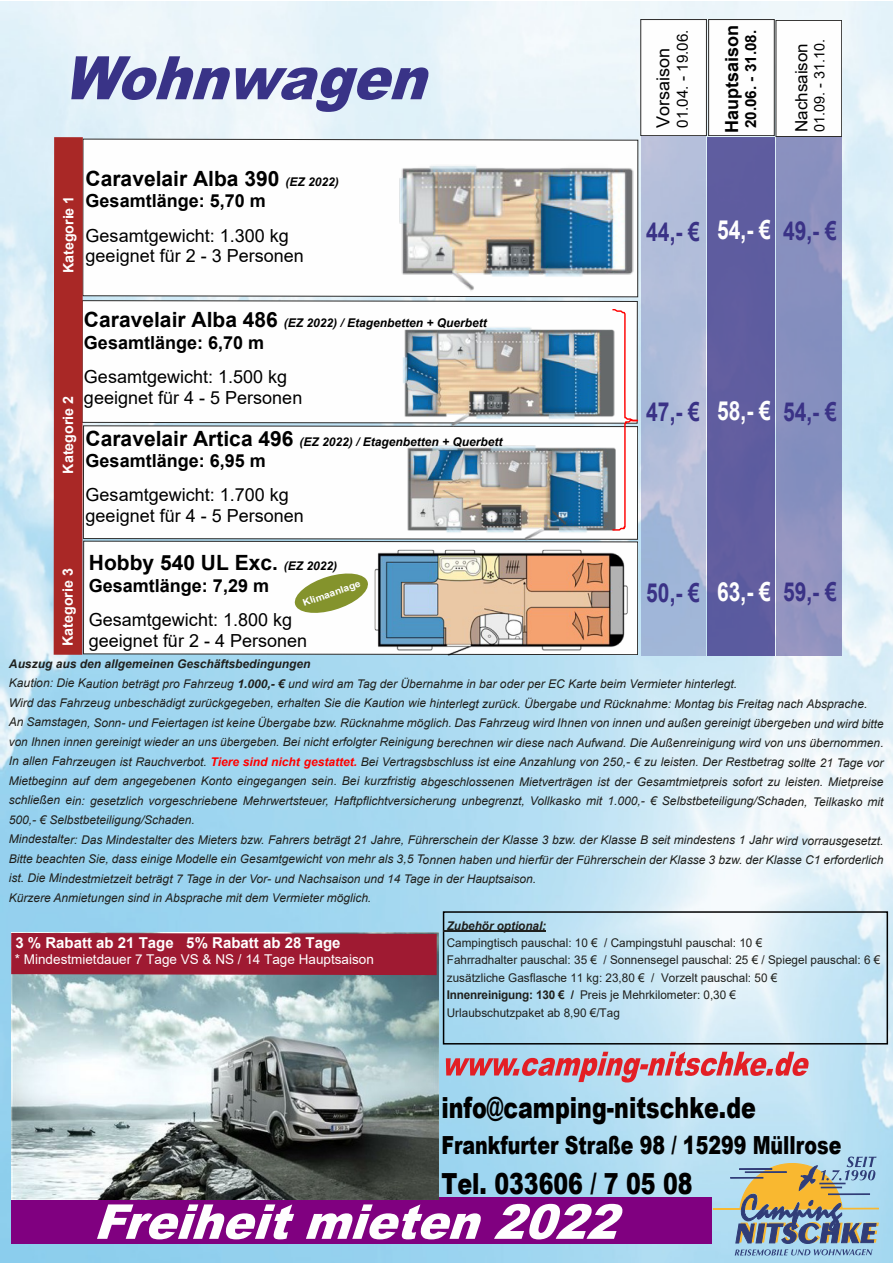
<style>
.page{position:relative;width:893px;height:1263px;background:#fff}
.page>*{position:absolute;margin:0;border:0;box-sizing:border-box;transform-origin:0 0}
.t1{font:900 29.1px "Arial";color:#000;scale:.76 1}
.t2{font:700 26.4px "Arial";color:#fefefe;scale:.8 1}
.t3{font:700 26.25px "Arial";color:#3a3286;scale:.8 1}
.t4{font:900 24.9px "Arial";color:#000;scale:.76 1}
.t5{font:700 21px "Arial";color:#000}
.t6{font:18px/20.7px "Arial";color:#000}
.t7{font:700 18px "Arial";color:#000}
.t8{font:16.95px "Arial";color:#000}
.t9{font:15.3px "Arial";color:#000}
.t10{font:700 15.3px "Arial";color:#000}
.t11{font:700 15px "Arial";color:#fff}
.t12{font:14.4px "Arial";color:#000}
.t13{font:700 14.25px "Arial";color:#fefefe}
.t14{font:13.5px "Arial";color:#fff}
.t15{font:italic 12px/19.5px "Arial";color:#1f201d}
.t16{font:12px/17.4px "Arial";color:#1f201d}
.t17{font:italic 700 12px "Arial";color:#000}
.t18{font:italic 700 12px "Arial";letter-spacing:-.005em;color:#1f201d}
.t19{font:700 9.3px "Arial";color:#fefefe;scale:1.1 1}
.s1{font-style:italic;font-size:12px}
.s2{font-style:normal;font-size:21px}
.s3{font-weight:700}
.s4{font-weight:700;color:#f00}
</style>
<div class="page">
<img style="left:0;top:1px;width:893px;height:1262px">
<div style="left:11px;top:1198px;width:701px;height:46px;background:#800080"></div>
<svg style="left:83px;top:139px;width:255px;height:158px"></svg>
<svg style="left:83px;top:300px;width:304px;height:123px"></svg>
<svg style="left:97px;top:1204px;width:197px;height:35px"></svg>
<svg style="left:306px;top:1204px;width:175px;height:35px"></svg>
<svg style="left:494px;top:1204px;width:129px;height:35px"></svg>
<svg style="left:446px;top:1052px;width:363px;height:30px;background:#c997a5"></svg>
<div style="left:641px;top:136px;width:65px;height:520px;background:#3a3286;opacity:.26"></div>
<div style="left:776px;top:137px;width:66px;height:519px;background:#3a3286;opacity:.5"></div>
<div style="left:707px;top:137px;width:68px;height:518px;background:#5f5d9f"></div>
<div style="left:776px;top:20px;width:66px;height:116px;background:#fefefe"></div>
<div style="left:776px;top:20px;width:66px;height:117px;border:1px solid #2c2b2a"></div>
<div style="left:709px;top:20px;width:65px;height:116px;background:#fefefe"></div>
<div style="left:708px;top:19px;width:66px;height:117px;border:1px solid #2c2b2a"></div>
<div style="left:641px;top:20px;width:65px;height:116px;background:#fefefe"></div>
<div style="left:641px;top:19px;width:66px;height:117px;border:1px solid #2c2b2a"></div>
<svg style="left:83px;top:541px;width:555px;height:114px"></svg>
<svg style="left:71px;top:56px;width:159px;height:44px;background:#8789ba"></svg>
<svg style="left:236px;top:67px;width:193px;height:45px;background:#9295c1"></svg>
<svg style="left:83px;top:426px;width:555px;height:113px"></svg>
<div style="left:443px;top:911px;width:445px;height:133px;border:2px solid #000"></div>
<hr style="left:444px;top:931px;width:102px;height:1px;background:#1f201d">
<img style="left:11px;top:933px;width:427px;height:267px">
<div style="left:11px;top:933px;width:426px;height:42px;background:#9f1a32"></div>
<svg style="left:735px;top:1249px;width:137px;height:6px"></svg>
<svg style="left:713px;top:1156px;width:165px;height:87px;background:#a5ada2"></svg>
<div style="left:54px;top:137px;width:29px;height:518px;background:#a92826"></div>
<img style="left:396px;top:460px;width:233px;height:88px">
<img style="left:387px;top:319px;width:225px;height:141px">
<img style="left:338px;top:112px;width:359px;height:207px">
<img style="left:371px;top:548px;width:274px;height:110px">
<svg style="left:612px;top:310px;width:26px;height:221px"></svg>
<svg style="left:293px;top:571px;width:77px;height:45px"></svg>
<p class="t13" style="left:63px;top:273px;width:79px;rotate:-90deg">Kategorie 1</p>
<h3 class="t5" style="left:86px;top:171px;width:255px">Caravelair Alba 390 <span class="s1">(EZ 2022)</span></h3>
<h3 class="t7" style="left:86px;top:194px;width:182px">Gesamtlänge: 5,70 m</h3>
<h3 class="t6" style="left:86px;top:227px;width:220px">Gesamtgewicht: 1.300 kg geeignet für 2 - 3 Personen</h3>
<p class="t13" style="left:63px;top:474px;width:79px;rotate:-90deg">Kategorie 2</p>
<p class="t17" style="left:84px;top:318px;width:404px"><span class="s2">Caravelair Alba 486</span> (EZ 2022) / Etagenbetten + Querbett</p>
<h3 class="t7" style="left:84px;top:335px;width:182px">Gesamtlänge: 6,70 m</h3>
<h3 class="t6" style="left:84px;top:368px;width:220px">Gesamtgewicht: 1.500 kg geeignet für 4 - 5 Personen</h3>
<p class="t17" style="left:86px;top:437px;width:419px"><span class="s2">Caravelair Artica 496</span> (EZ 2022) / Etagenbetten + Querbett</p>
<h3 class="t7" style="left:86px;top:454px;width:182px">Gesamtlänge: 6,95 m</h3>
<h3 class="t6" style="left:86px;top:486px;width:220px">Gesamtgewicht: 1.700 kg geeignet für 4 - 5 Personen</h3>
<p class="t13" style="left:62px;top:646px;width:79px;rotate:-90deg">Kategorie 3</p>
<h3 class="t5" style="left:89px;top:555px;width:250px">Hobby 540 UL Exc. <span class="s1">(EZ 2022)</span></h3>
<h3 class="t7" style="left:89px;top:579px;width:182px">Gesamtlänge: 7,29 m</h3>
<h3 class="t6" style="left:89px;top:611px;width:220px">Gesamtgewicht: 1.800 kg geeignet für 2 - 4 Personen</h3>
<p class="t19" style="left:302px;top:599px;width:56px;rotate:-19deg">Klimaanlage</p>
<h3 class="t7" style="left:725px;top:133px;width:110px;rotate:-90deg">Hauptsaison</h3>
<p class="t10" style="left:745px;top:128px;width:100px;rotate:-90deg">20.06. - 31.08.</p>
<p class="t9" style="left:677px;top:128px;width:100px;rotate:-90deg">01.04. - 19.06.</p>
<h3 class="t6" style="left:655px;top:128px;width:82px;rotate:-90deg">Vorsaison</h3>
<h3 class="t8" style="left:795px;top:132px;width:90px;rotate:-90deg">Nachsaison</h3>
<p class="t12" style="left:814px;top:132px;width:94px;rotate:-90deg">01.09. - 31.10.</p>
<h3 class="t3" style="left:646px;top:221px;width:69px">44,- €</h3>
<h2 class="t2" style="left:717px;top:219px;width:69px">54,- €</h2>
<h3 class="t3" style="left:783px;top:221px;width:69px">49,- €</h3>
<h3 class="t3" style="left:646px;top:402px;width:69px">47,- €</h3>
<h2 class="t2" style="left:717px;top:401px;width:69px">58,- €</h2>
<h3 class="t3" style="left:783px;top:402px;width:69px">54,- €</h3>
<h3 class="t3" style="left:646px;top:583px;width:69px">50,- €</h3>
<h2 class="t2" style="left:717px;top:582px;width:69px">63,- €</h2>
<h3 class="t3" style="left:783px;top:582px;width:69px">59,- €</h3>
<p class="t15" style="left:9px;top:655px;width:876px"><span class="s3">Auszug aus den allgemeinen Geschäftsbedingungen<br></span>Kaution: Die Kaution beträgt pro Fahrzeug <span class="s3">1.000,- €</span> und wird am Tag der Übernahme in bar oder per EC Karte beim Vermieter hinterlegt.<br>Wird das Fahrzeug unbeschädigt zurückgegeben, erhalten Sie die Kaution wie hinterlegt zurück. Übergabe und Rücknahme: Montag bis Freitag nach Absprache.<br>An Samstagen, Sonn- und Feiertagen ist keine Übergabe bzw. Rücknahme möglich. Das Fahrzeug wird Ihnen von innen und außen gereinigt übergeben und wird bitte von Ihnen innen gereinigt wieder an uns übergeben. Bei nicht erfolgter Reinigung berechnen wir diese nach Aufwand. Die Außenreinigung wird von uns übernommen.<br>In allen Fahrzeugen ist Rauchverbot. <span class="s4">Tiere sind nicht gestattet.</span> Bei Vertragsbschluss ist eine Anzahlung von 250,- € zu leisten. Der Restbetrag sollte 21 Tage vor Mietbeginn auf dem angegebenen Konto eingegangen sein. Bei kurzfristig abgeschlossenen Mietverträgen ist der Gesamtmietpreis sofort zu leisten. Mietpreise schließen ein: gesetzlich vorgeschriebene Mehrwertsteuer, Haftpflichtversicherung unbegrenzt, Vollkasko mit 1.000,- € Selbstbeteiligung/Schaden, Teilkasko mit 500,- € Selbstbeteiligung/Schaden.<br>Mindestalter: Das Mindestalter des Mieters bzw. Fahrers beträgt 21 Jahre, Führerschein der Klasse 3 bzw. der Klasse B seit mindestens 1 Jahr wird vorrausgesetzt.<br>Bitte beachten Sie, dass einige Modelle ein Gesamtgewicht von mehr als 3,5 Tonnen haben und hierfür der Führerschein der Klasse 3 bzw. der Klasse C1 erforderlich ist. Die Mindestmietzeit beträgt 7 Tage in der Vor- und Nachsaison und 14 Tage in der Hauptsaison.<br>Kürzere Anmietungen sind in Absprache mit dem Vermieter möglich.</p>
<p class="t11" style="left:15px;top:937px;width:327px">3 % Rabatt ab 21 Tage 5% Rabatt ab 28 Tage</p>
<p class="t14" style="left:15px;top:954px;width:360px">* Mindestmietdauer 7 Tage VS &amp; NS / 14 Tage Hauptsaison</p>
<p class="t18" style="left:447px;top:921px;width:101px">Zubehör optional:</p>
<p class="t16" style="left:447px;top:935px;width:435px">Campingtisch pauschal: 10 € / Campingstuhl pauschal: 10 €<br>Fahrradhalter pauschal: 35 € / Sonnensegel pauschal: 25 € / Spiegel pauschal: 6 € zusätzliche Gasflasche 11 kg: 23,80 € / Vorzelt pauschal: 50 €<br><span class="s3">Innenreinigung: 130 € /</span> Preis je Mehrkilometer: 0,30 €<br>Urlaubschutzpaket ab 8,90 €/Tag</p>
<h1 class="t1" style="left:441px;top:1096px;width:415px">info@camping-nitschke.de</h1>
<h3 class="t4" style="left:441px;top:1136px;width:528px">Frankfurter Straße 98 / 15299 Müllrose</h3>
<h1 class="t1" style="left:441px;top:1173px;width:332px">Tel. 033606 / 7 05 08</h1>
</div>
